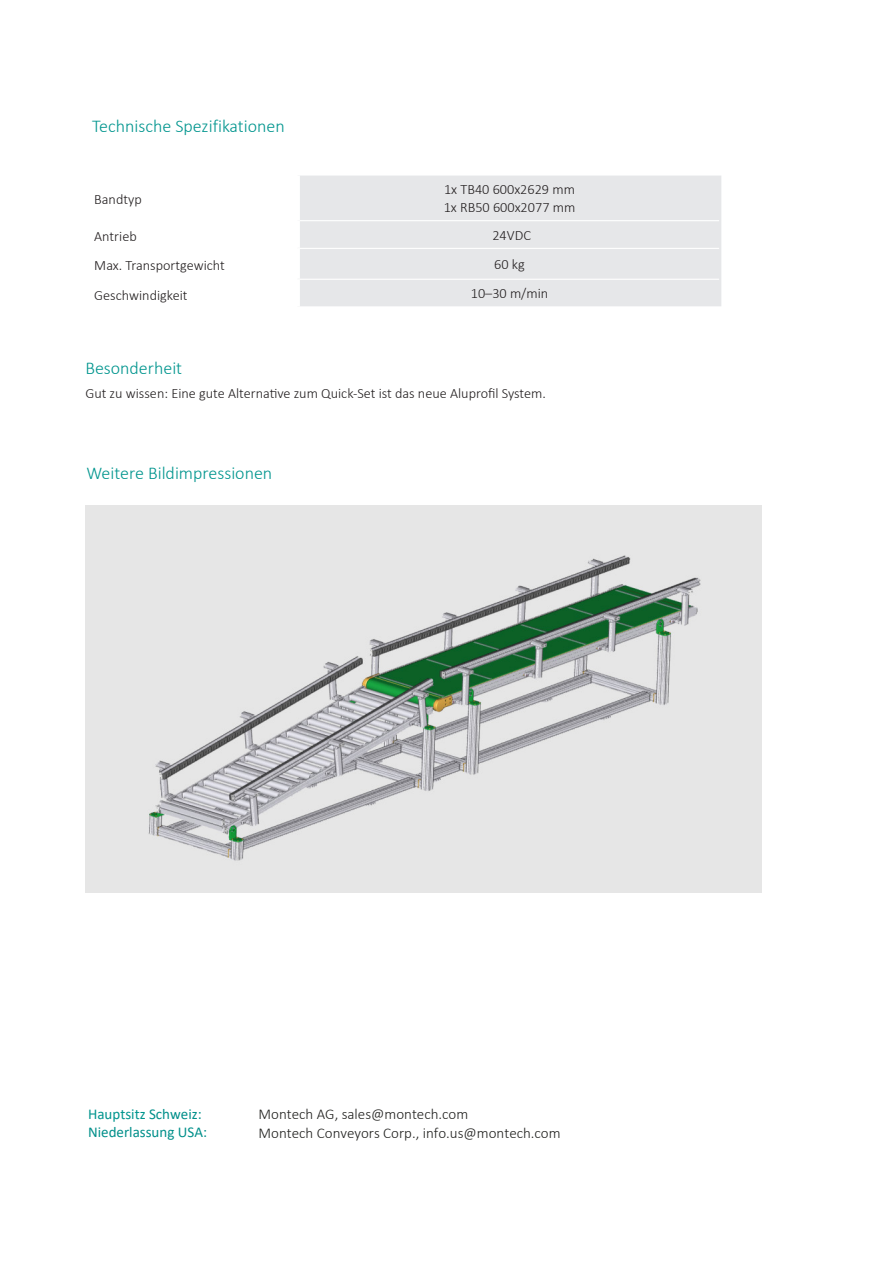
<style>
.page{position:relative;width:893px;height:1263px;background:#fff}
.page>*{position:absolute;margin:0;border:0;box-sizing:border-box;transform-origin:0 0}
.Lauftext_Montech_De{font:300 18px "Calibri";color:#00958e}
.Lauftext{font:300 18px "Calibri";color:#00958e}
.Lauftext_Montech_De-2{font:300 15px/18.3px "Calibri";color:#21211f}
.Lauftext_Montech_De-3{font:15px/18.3px "Calibri";color:#008f8a}
.Lauftext_Montech_De-4{font:300 14.25px "Calibri";color:#231f20}
.s1{color:#00958e}
</style>
<div class="page">
<img style="left:85px;top:506px;width:676px;height:387px">
<div style="left:300px;top:176px;width:421px;height:130px;background:#e6e7e9"></div>
<hr style="left:300px;top:220px;width:419px;height:1px;background:#fff">
<hr style="left:298px;top:248px;width:421px;height:1px;background:#fff">
<hr style="left:298px;top:279px;width:421px;height:1px;background:#fff">
<p class="Lauftext" style="left:92px;top:115px;width:194px">Technische Spezifikationen</p>
<p class="Lauftext_Montech_De-4" style="left:94px;top:191px;width:49px">Bandtyp</p>
<p class="Lauftext_Montech_De-4" style="left:444px;top:181px;width:132px">1x TB40 600x2629 mm</p>
<p class="Lauftext_Montech_De-4" style="left:444px;top:199px;width:133px">1x RB50 600x2077 mm</p>
<p class="Lauftext_Montech_De-4" style="left:94px;top:228px;width:44px">Antrieb</p>
<p class="Lauftext_Montech_De-4" style="left:492px;top:226px;width:40px">24VDC</p>
<p class="Lauftext_Montech_De-4" style="left:94px;top:257px;width:132px">Max. Transportgewicht</p>
<p class="Lauftext_Montech_De-4" style="left:494px;top:256px;width:32px">60 kg</p>
<p class="Lauftext_Montech_De-4" style="left:94px;top:286px;width:95px">Geschwindigkeit</p>
<p class="Lauftext_Montech_De-4" style="left:471px;top:285px;width:79px">10–30 m/min</p>
<p class="Lauftext_Montech_De" style="left:85px;top:357px;width:98px">Besonderheit</p>
<p class="Lauftext_Montech_De-4" style="left:85px;top:384px;width:462px">Gut zu wissen: Eine gute Alternative zum Quick-Set ist das neue Aluprofil System.</p>
<p class="Lauftext_Montech_De" style="left:86px;top:462px;width:187px">Weitere Bildimpressionen</p>
<p class="Lauftext_Montech_De-3" style="left:88px;top:1104px;width:120px"><span class="s1">Hauptsitz</span> Schweiz:<br>Niederlassung USA:</p>
<p class="Lauftext_Montech_De-2" style="left:259px;top:1105px;width:304px">Montech AG, sales@montech.com<br>Montech Conveyors Corp., info.us@montech.com</p>
</div>
